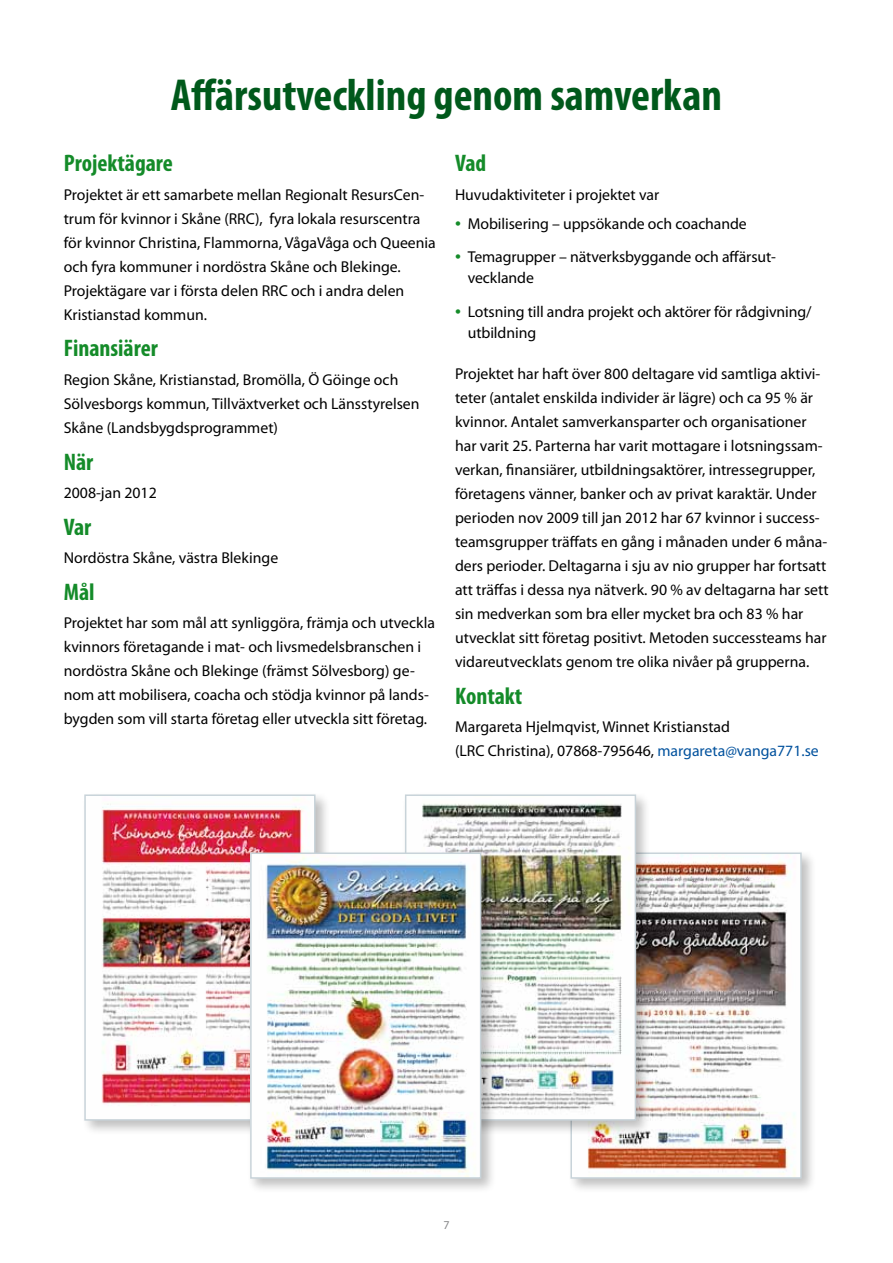
<style>
.page{position:relative;width:893px;height:1263px;background:#fff}
.page>*{position:absolute;margin:0;border:0;box-sizing:border-box;transform-origin:0 0}
.t1{font:700 condensed 45px "Myriad Pro";color:#00591b}
.t2{font:700 condensed 24px "Myriad Pro";color:#148b29}
.t3{font:15.75px/24px "Myriad Pro";color:#000}
.t4{font:12px "Myriad Pro";color:#87888a}
.s1{font-size:21px;color:#148b29}
.s2{color:#00519d}
</style>
<div class="page">
<div style="left:567px;top:849px;width:249px;height:344px;background:#000;opacity:.25"></div>
<img style="left:573px;top:855px;width:226px;height:321px">
<div style="left:570px;top:852px;width:232px;height:327px;border:2px solid #c8d3d9"></div>
<div style="left:81px;top:791px;width:249px;height:344px;background:#000;opacity:.25"></div>
<img style="left:87px;top:797px;width:226px;height:321px">
<div style="left:84px;top:794px;width:232px;height:327px;border:2px solid #c8d3d9"></div>
<div style="left:401px;top:791px;width:250px;height:344px;background:#000;opacity:.25"></div>
<img style="left:408px;top:797px;width:225px;height:321px">
<div style="left:405px;top:794px;width:231px;height:327px;border:2px solid #c8d3d9"></div>
<div style="left:247px;top:849px;width:249px;height:344px;background:#000;opacity:.25"></div>
<img style="left:253px;top:855px;width:225px;height:321px">
<div style="left:250px;top:852px;width:231px;height:327px;border:2px solid #c8d3d9"></div>
<h1 class="t1" style="left:171px;top:71px;width:553px">Affärsutveckling genom samverkan</h1>
<h2 class="t2" style="left:64px;top:150px;width:111px">Projektägare</h2>
<p class="t3" style="left:64px;top:183px;width:374px">Projektet är ett samarbete mellan Regionalt ResursCen&shy;trum för kvinnor i Skåne (RRC), fyra lokala resurscentra för kvinnor Christina, Flammorna, VågaVåga och Queenia och fyra kommuner i nordöstra Skåne och Blekinge.<br>Projektägare var i första delen RRC och i andra delen Kristianstad kommun.</p>
<h2 class="t2" style="left:64px;top:335px;width:96px">Finansiärer</h2>
<p class="t3" style="left:64px;top:368px;width:357px">Region Skåne, Kristianstad, Bromölla, Ö Göinge och<br>Sölvesborgs kommun, Tillväxtverket och Länsstyrelsen<br>Skåne (Landsbygdsprogrammet)</p>
<h2 class="t2" style="left:64px;top:448px;width:31px">När</h2>
<p class="t3" style="left:64px;top:481px;width:94px">2008-jan 2012</p>
<h2 class="t2" style="left:64px;top:513px;width:29px">Var</h2>
<p class="t3" style="left:64px;top:546px;width:216px">Nordöstra Skåne, västra Blekinge</p>
<h2 class="t2" style="left:64px;top:578px;width:32px">Mål</h2>
<p class="t3" style="left:64px;top:611px;width:373px">Projektet har som mål att synliggöra, främja och utveckla kvinnors företagande i mat- och livsmedelsbranschen i nordöstra Skåne och Blekinge (främst Sölvesborg) ge&shy;nom att mobilisera, coacha och stödja kvinnor på lands&shy;bygden som vill starta företag eller utveckla sitt företag.</p>
<h2 class="t2" style="left:455px;top:150px;width:33px">Vad</h2>
<p class="t3" style="left:455px;top:183px;width:206px">Huvudaktiviteter i projektet var</p>
<p class="t3" style="left:455px;top:212px;width:293px"><span class="s1">•</span> Mobilisering – uppsökande och coachande</p>
<p class="t3" style="left:468px;top:247px;width:310px;line-height:21px;text-indent:-13px"><span class="s1">•</span> Temagrupper – nätverksbyggande och affärsut&shy;vecklande</p>
<p class="t3" style="left:468px;top:301px;width:345px;line-height:21px;text-indent:-13px"><span class="s1">•</span> Lotsning till andra projekt och aktörer för rådgivning/ utbildning</p>
<p class="t3" style="left:455px;top:362px;width:375px">Projektet har haft över 800 deltagare vid samtliga aktivi&shy;teter (antalet enskilda individer är lägre) och ca 95 % är kvinnor. Antalet samverkansparter och organisationer har varit 25. Parterna har varit mottagare i lotsningssam&shy;verkan, finansiärer, utbildningsaktörer, intressegrupper, företagens vänner, banker och av privat karaktär. Under perioden nov 2009 till jan 2012 har 67 kvinnor i success&shy;teamsgrupper träffats en gång i månaden under 6 måna&shy;ders perioder. Deltagarna i sju av nio grupper har fortsatt att träffas i dessa nya nätverk. 90 % av deltagarna har sett sin medverkan som bra eller mycket bra och 83 % har utvecklat sitt företag positivt. Metoden successteams har vidareutvecklats genom tre olika nivåer på grupperna.</p>
<h2 class="t2" style="left:455px;top:682px;width:69px">Kontakt</h2>
<p class="t3" style="left:455px;top:715px;width:365px">Margareta Hjelmqvist, Winnet Kristianstad<br>(LRC Christina), 07868-795646, <span class="s2">margareta@vanga771.se</span></p>
<p class="t4" style="left:443px;top:1218px;width:8px">7</p>
</div>
